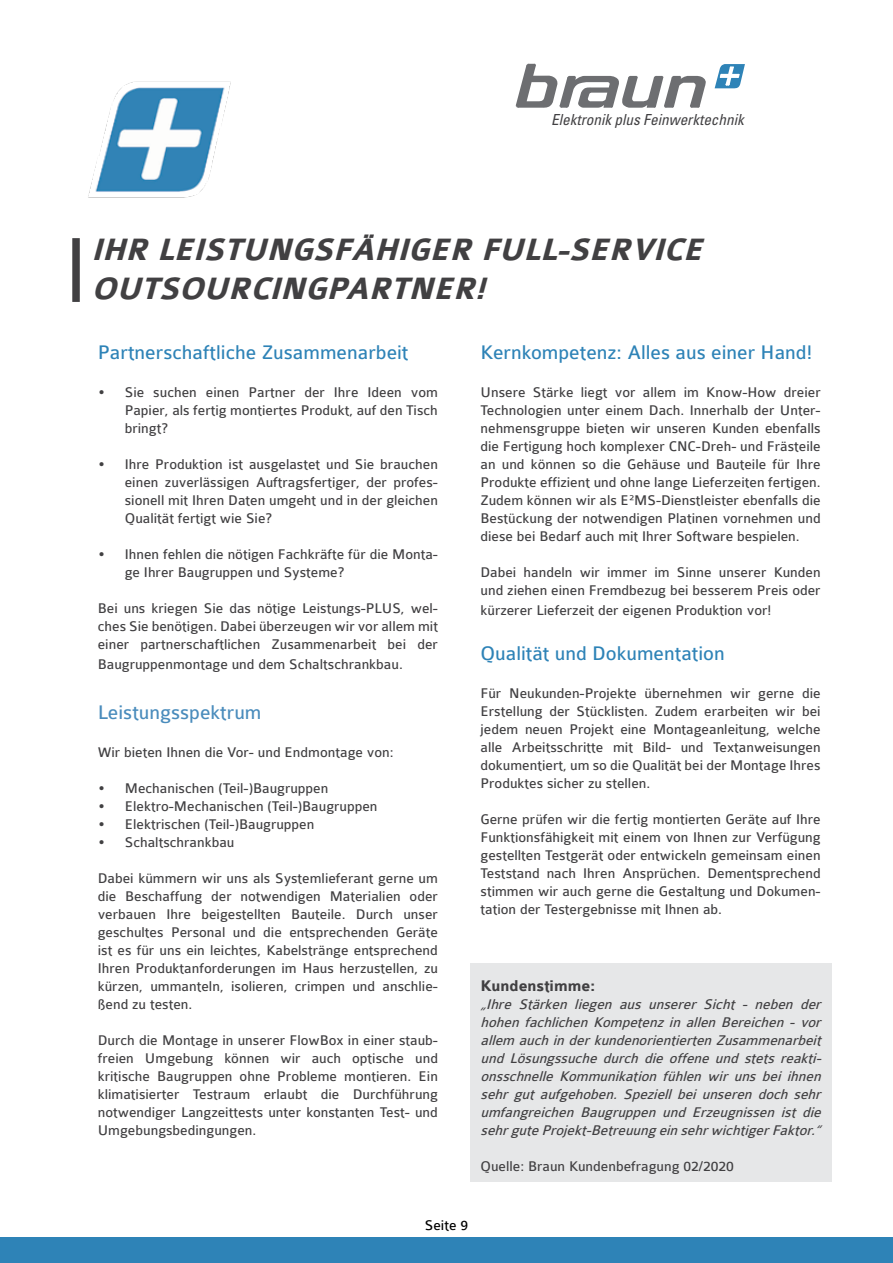
<style>
.page{position:relative;width:893px;height:1263px;background:#fff}
.page>*{position:absolute;margin:0;border:0;box-sizing:border-box;transform-origin:0 0}
.t1{font:italic 700 33px/39.6px "Colaborate";color:#414042}
.t2{font:21px "Colaborate";color:#2e83b7}
.t3{font:21px "Colaborate";color:#4a8cbc}
.t4{font:700 16.5px "Colaborate";color:#414042}
.t5{font:italic condensed 15.3px "Univers LT Std";color:#414042}
.t6{font:15px/18px "Colaborate";color:#414042;text-align:justify}
.t7{font:italic 15px/18px "Colaborate";color:#414042;text-align:justify}
.t8{font:15px "Colaborate";color:#000}
</style>
<div class="page">
<div style="left:0;top:1237px;width:893px;height:26px;background:#2e83b7"></div>
<svg style="left:516px;top:64px;width:190px;height:44px"></svg>
<svg style="left:715px;top:64px;width:30px;height:24px"></svg>
<div style="left:72px;top:238px;width:8px;height:64px;background:#414042"></div>
<img style="left:88px;top:81px;width:143px;height:117px">
<div style="left:470px;top:963px;width:361px;height:219px;background:#e6e7e8"></div>
<p class="t5" style="left:551px;top:109px;width:194px">Elektronik plus Feinwerktechnik</p>
<h1 class="t1" style="left:91px;top:231px;width:622px">IHR LEISTUNGSFÄHIGER FULL-SERVICE<br>OUTSOURCINGPARTNER!</h1>
<h2 class="t2" style="left:98px;top:342px;width:312px">Partnerschaftliche Zusammenarbeit</h2>
<p class="t6" style="left:125px;top:384px;width:315px;text-indent:-27px">• Sie suchen einen Partner der Ihre Ideen vom Papier, als fertig montiertes Produkt, auf den Tisch bringt?</p>
<p class="t6" style="left:125px;top:456px;width:315px;text-indent:-27px">• Ihre Produktion ist ausgelastet und Sie brauchen einen zuverlässigen Auftragsfertiger, der profes&shy;sionell mit Ihren Daten umgeht und in der gleichen Qualität fertigt wie Sie?</p>
<p class="t6" style="left:125px;top:546px;width:315px;text-indent:-27px">• Ihnen fehlen die nötigen Fachkräfte für die Monta&shy;ge Ihrer Baugruppen und Systeme?</p>
<p class="t6" style="left:98px;top:600px;width:342px">Bei uns kriegen Sie das nötige Leistungs-PLUS, wel&shy;ches Sie benötigen. Dabei überzeugen wir vor allem mit einer partnerschaftlichen Zusammenarbeit bei der</p>
<p class="t6" style="left:98px;top:655px;width:307px">Baugruppenmontage und dem Schaltschrankbau.</p>
<h2 class="t3" style="left:98px;top:702px;width:165px">Leistungsspektrum</h2>
<p class="t6" style="left:98px;top:744px;width:297px">Wir bieten Ihnen die Vor- und Endmontage von:</p>
<p class="t6" style="left:98px;top:780px;width:232px">• Mechanischen (Teil-)Baugruppen</p>
<p class="t6" style="left:98px;top:798px;width:281px">• Elektro-Mechanischen (Teil-)Baugruppen</p>
<p class="t6" style="left:98px;top:816px;width:218px">• Elektrischen (Teil-)Baugruppen</p>
<p class="t6" style="left:98px;top:834px;width:138px">• Schaltschrankbau</p>
<p class="t6" style="left:98px;top:870px;width:342px">Dabei kümmern wir uns als Systemlieferant gerne um die Beschaffung der notwendigen Materialien oder verbauen Ihre beigestellten Bauteile. Durch unser geschultes Personal und die entsprechenden Geräte ist es für uns ein leichtes, Kabelstränge entsprechend Ihren Produktanforderungen im Haus herzustellen, zu kürzen, ummanteln, isolieren, crimpen und anschlie&shy;ßend zu testen.</p>
<p class="t6" style="left:98px;top:1032px;width:342px">Durch die Montage in unserer FlowBox in einer staub&shy;freien Umgebung können wir auch optische und kritische Baugruppen ohne Probleme montieren. Ein klimatisierter Testraum erlaubt die Durchführung notwendiger Langzeittests unter konstanten Test- und Umgebungsbedingungen.</p>
<h2 class="t2" style="left:480px;top:342px;width:333px">Kernkompetenz: Alles aus einer Hand!</h2>
<p class="t6" style="left:480px;top:384px;width:342px">Unsere Stärke liegt vor allem im Know-How dreier Technologien unter einem Dach. Innerhalb der Unter&shy;nehmensgruppe bieten wir unseren Kunden ebenfalls die Fertigung hoch komplexer CNC-Dreh- und Frästeile an und können so die Gehäuse und Bauteile für Ihre Produkte effizient und ohne lange Lieferzeiten fertigen.<br>Zudem können wir als E²MS-Dienstleister ebenfalls die Bestückung der notwendigen Platinen vornehmen und diese bei Bedarf auch mit Ihrer Software bespielen.</p>
<p class="t6" style="left:480px;top:564px;width:342px">Dabei handeln wir immer im Sinne unserer Kunden und ziehen einen Fremdbezug bei besserem Preis oder</p>
<p class="t6" style="left:480px;top:601px;width:292px">kürzerer Lieferzeit der eigenen Produktion vor!</p>
<h2 class="t2" style="left:480px;top:642px;width:246px">Qualität und Dokumentation</h2>
<p class="t6" style="left:480px;top:684px;width:342px">Für Neukunden-Projekte übernehmen wir gerne die Erstellung der Stücklisten. Zudem erarbeiten wir bei jedem neuen Projekt eine Montageanleitung, welche alle Arbeitsschritte mit Bild- und Textanweisungen dokumentiert, um so die Qualität bei der Montage Ihres Produktes sicher zu stellen.</p>
<p class="t6" style="left:480px;top:810px;width:342px">Gerne prüfen wir die fertig montierten Geräte auf Ihre Funktionsfähigkeit mit einem von Ihnen zur Verfügung gestellten Testgerät oder entwickeln gemeinsam einen Teststand nach Ihren Ansprüchen. Dementsprechend stimmen wir auch gerne die Gestaltung und Dokumen&shy;tation der Testergebnisse mit Ihnen ab.</p>
<p class="t4" style="left:480px;top:977px;width:116px">Kundenstimme:</p>
<p class="t7" style="left:480px;top:996px;width:346px">„Ihre Stärken liegen aus unserer Sicht - neben der hohen fachlichen Kompetenz in allen Bereichen - vor allem auchinderkundenorientiertenZusammenarbeit und Lösungssuche durch die offene und stets reakti&shy;onsschnelle Kommunikation fühlen wir uns bei ihnen sehr gut aufgehoben. Speziell bei unseren doch sehr umfangreichen Baugruppen und Erzeugnissen ist die sehrguteProjekt-BetreuungeinsehrwichtigerFaktor.“</p>
<p class="t6" style="left:480px;top:1158px;width:255px">Quelle: Braun Kundenbefragung 02/2020</p>
<p class="t8" style="left:425px;top:1218px;width:45px">Seite 9</p>
</div>
